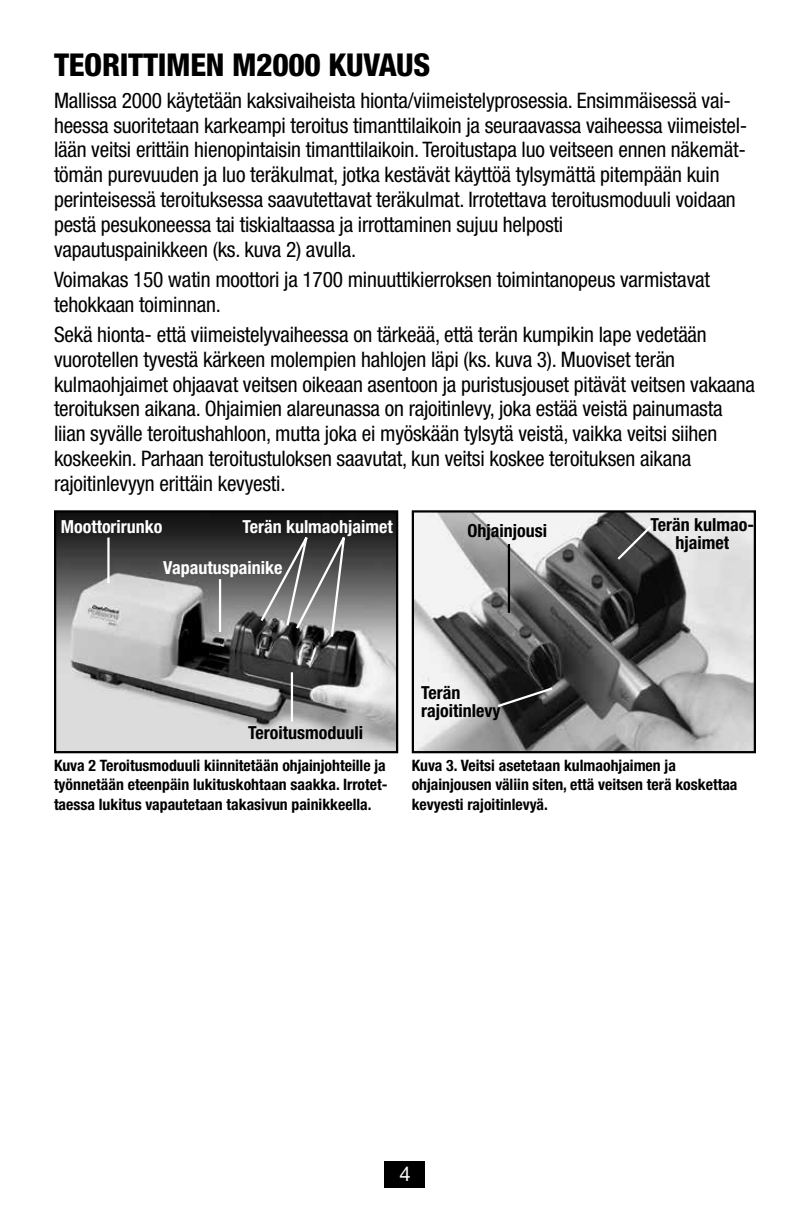
<style>
.page{position:relative;width:810px;height:1215px;background:#fff}
.page>*{position:absolute;margin:0;border:0;box-sizing:border-box;transform-origin:0 0}
.t1{font:800 condensed 31.5px "Helvetica Neue LT Std";letter-spacing:-.01em;color:#000}
.t2{font:condensed 21.38px/24.8px "Helvetica Neue LT Std";letter-spacing:-.01em;color:#000}
.t3{font:20.25px "Helvetica Neue LT Std";color:#fff}
.t4{font:700 condensed 18px/18px "Helvetica Neue LT Std";color:#000}
.t5{font:700 condensed 18px "Helvetica Neue LT Std";color:#fff}
.t6{font:700 condensed 15.75px/19.1px "Helvetica Neue LT Std";color:#000}
</style>
<div class="page">
<div style="left:385px;top:1161px;width:40px;height:27px;background:#000"></div>
<img style="left:415px;top:513px;width:338px;height:237px">
<div style="left:412px;top:510px;width:344px;height:243px;border:2px solid #000"></div>
<svg style="left:495px;top:686px;width:60px;height:23px"></svg>
<hr style="left:508px;top:544px;width:2px;height:69px;background:#000">
<svg style="left:615px;top:523px;width:39px;height:39px;background:#555"></svg>
<img style="left:57px;top:513px;width:338px;height:237px">
<div style="left:54px;top:510px;width:344px;height:243px;border:2px solid #000"></div>
<hr style="left:291px;top:672px;width:2px;height:50px;background:#fff">
<hr style="left:219px;top:579px;width:2px;height:53px;background:#fff">
<hr style="left:107px;top:538px;width:3px;height:45px;background:#fff">
<svg style="left:259px;top:523px;width:89px;height:116px;background:#646464"></svg>
<h1 class="t1" style="left:54px;top:46px;width:378px">TEORITTIMEN M2000 KUVAUS</h1>
<p class="t2" style="left:54px;top:88px;width:695px">Mallissa 2000 käytetään kaksivaiheista hionta/viimeistelyprosessia. Ensimmäisessä vai&shy;heessa suoritetaan karkeampi teroitus timanttilaikoin ja seuraavassa vaiheessa viimeistel&shy;lään veitsi erittäin hienopintaisin timanttilaikoin. Teroitustapa luo veitseen ennen näkemät&shy;tömän purevuuden ja luo teräkulmat, jotka kestävät käyttöä tylsymättä pitempään kuin perinteisessä teroituksessa saavutettavat teräkulmat. Irrotettava teroitusmoduuli voidaan pestä pesukoneessa tai tiskialtaassa ja irrottaminen sujuu helposti<br>vapautuspainikkeen (ks. kuva 2) avulla.</p>
<p class="t2" style="left:54px;top:267px;width:658px">Voimakas 150 watin moottori ja 1700 minuuttikierroksen toimintanopeus varmistavat tehokkaan toiminnan.</p>
<p class="t2" style="left:54px;top:322px;width:703px">Sekä hionta- että viimeistelyvaiheessa on tärkeää, että terän kumpikin lape vedetään vuorotellen tyvestä kärkeen molempien hahlojen läpi (ks. kuva 3). Muoviset terän kulmaohjaimet ohjaavat veitsen oikeaan asentoon ja puristusjouset pitävät veitsen vakaana teroituksen aikana. Ohjaimien alareunassa on rajoitinlevy, joka estää veistä painumasta liian syvälle teroitushahloon, mutta joka ei myöskään tylsytä veistä, vaikka veitsi siihen koskeekin. Parhaan teroitustuloksen saavutat, kun veitsi koskee teroituksen aikana rajoitinlevyyn erittäin kevyesti.</p>
<p class="t5" style="left:61px;top:516px;width:103px">Moottorirunko</p>
<p class="t5" style="left:242px;top:516px;width:152px">Terän kulmaohjaimet</p>
<p class="t5" style="left:163px;top:557px;width:121px">Vapautuspainike</p>
<p class="t4" style="left:468px;top:521px;width:81px">Ohjainjousi</p>
<p class="t4" style="left:650px;top:516px;width:105px;text-align:center">Terän kulmao&shy;hjaimet</p>
<p class="t4" style="left:248px;top:724px;width:116px">Teroitusmoduuli</p>
<p class="t6" style="left:54px;top:756px;width:335px;text-align:justify">Kuva 2 Teroitusmoduuli kiinnitetään ohjainjohteille ja työnnetään eteenpäin lukituskohtaan saakka. Irrotet&shy;taessa lukitus vapautetaan takasivun painikkeella.</p>
<p class="t4" style="left:421px;top:683px;width:81px">Terän rajoitinlevy</p>
<p class="t6" style="left:412px;top:756px;width:327px">Kuva 3. Veitsi asetetaan kulmaohjaimen ja ohjainjousen väliin siten, että veitsen terä koskettaa kevyesti rajoitinlevyä.</p>
<p class="t3" style="left:399px;top:1162px;width:13px">4</p>
</div>
